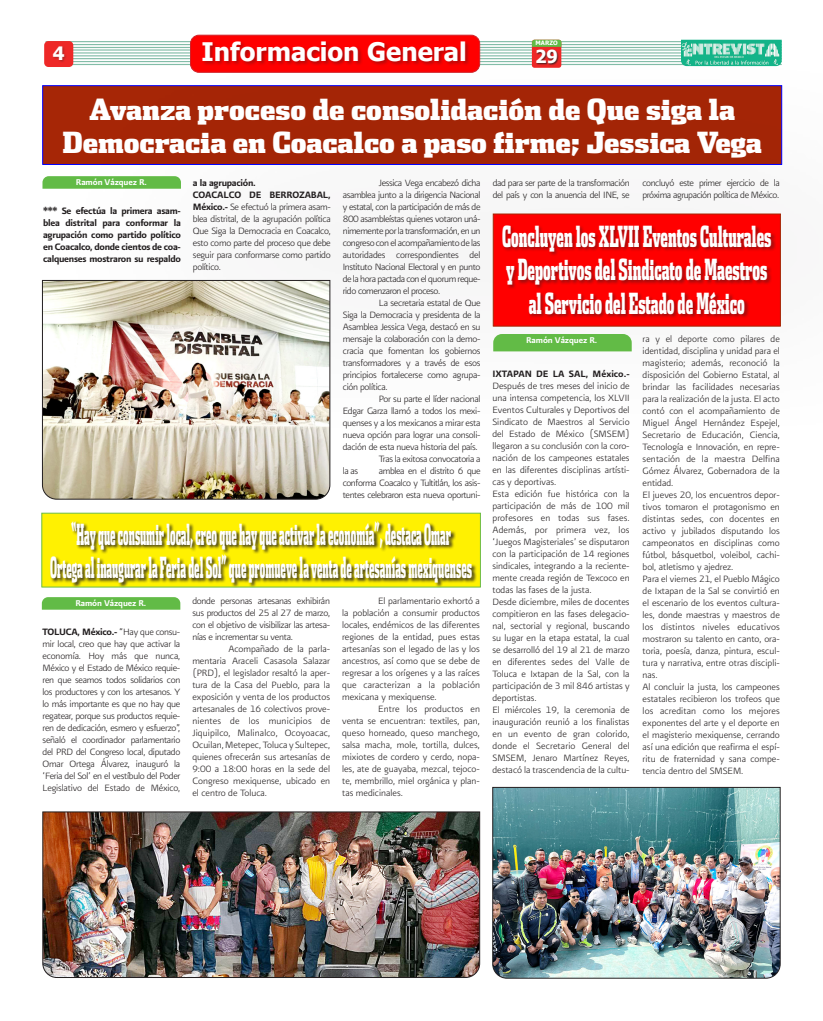
<style>
.page{position:relative;width:823px;height:1021px;background:#fff}
.page>*{position:absolute;margin:0;border:0;box-sizing:border-box;transform-origin:0 0}
.texto-comun{font:900 28.9px/33px "Dispatch Comp";color:#fff;text-align:center;scale:.42 1}
.texto-comun-2{font:900 28.9px/33px "Dispatch Comp";color:#fff;text-align:center;scale:.58 1}
.texto-comun-3{font:900 28.9px "Dispatch Comp";color:#fff;scale:1.19 1}
.t1{font:700 25.5px "Tahoma";color:#fff}
.t2{font:700 18.5px "Tahoma";color:#fff}
.t3{font:700 18px "Tahoma";color:#fff}
.texto-comun-4{font:11px/12px "Presidencia Fina";color:#231f20;text-align:justify}
.texto-comun-5{font:11px/12px "Presidencia Firme";letter-spacing:-.025em;color:#231f20;text-align:justify}
.texto-comun-6{font:11px/12px "Presidencia Fina";letter-spacing:-.035em;color:#231f20}
.ENTRADA{font:10px "Presidencia Firme";letter-spacing:-.01em;color:#fff}
.t4{font:700 6px "Tahoma";color:#fff}
.s1{font-family:"Presidencia Firme"}
</style>
<div class="page">
<div style="left:190px;top:35px;width:290px;height:38px;border:1px solid #d1232a;border-radius:9px"></div>
<div style="left:25px;top:36px;width:797px;height:421px;background:#231f20;opacity:.44"></div>
<div style="left:43px;top:86px;width:738px;height:78px;background:#a42506"></div>
<svg style="left:42px;top:176px;width:139px;height:13px;background:#69be4e"></svg>
<svg style="left:42px;top:513px;width:438px;height:74px;background:#c9be09"></svg>
<img style="left:42px;top:280px;width:288px;height:219px">
<img style="left:42px;top:811px;width:438px;height:167px">
<svg style="left:493px;top:214px;width:287px;height:112px;background:#e40303"></svg>
<div style="left:493px;top:334px;width:138px;height:17px;background:#62bb46"></div>
<img style="left:492px;top:787px;width:288px;height:191px">
<svg style="left:42px;top:597px;width:138px;height:12px;background:#65bc49"></svg>
<p class="t2" style="left:53px;top:40px;width:13px">4</p>
<p class="t4" style="left:535px;top:39px;width:24px">MARZO</p>
<p class="t1" style="left:201px;top:34px;width:267px">Informacion General</p>
<p class="t3" style="left:534px;top:44px;width:24px">29</p>
<p class="texto-comun-3" style="left:89px;top:91px;width:544px">Avanza proceso de consolidación de Que siga la</p>
<p class="texto-comun-3" style="left:62px;top:124px;width:589px">Democracia en Coacalco a paso firme; Jessica Vega</p>
<p class="ENTRADA" style="left:76px;top:177px;width:72px">Ramón Vázquez R.</p>
<p class="texto-comun-5" style="left:193px;top:177px;width:64px">a la agrupación.</p>
<p class="texto-comun-4" style="left:193px;top:189px;width:139px"><span class="s1">COACALCO DE BERROZABAL, México.-</span> Se efectuó la primera asam&shy;blea distrital, de la agrupación política Que Siga la Democracia en Coacalco, esto como parte del proceso que debe seguir para conformarse como partido político.</p>
<p class="texto-comun-4" style="left:342px;top:177px;width:139px;text-indent:36px">Jessica Vega encabezó dicha asamblea junto a la dirigencia Nacional y estatal, con la participación de más de 800 asambleístas quienes votaron uná&shy;nimemente por la transformación, en un congreso con el acompañamiento de las autoridades correspondientes del Instituto Nacional Electoral y en punto de la hora pactada con el quorum reque&shy;rido comenzaron el proceso.</p>
<p class="texto-comun-4" style="left:342px;top:297px;width:139px;text-indent:36px">La secretaria estatal de Que Siga la Democracia y presidenta de la Asamblea Jessica Vega, destacó en su mensaje la colaboración con la demo&shy;cracia que fomentan los gobiernos transformadores y a través de esos principios fortalecerse como agrupa&shy;ción política.</p>
<p class="texto-comun-4" style="left:342px;top:393px;width:139px;text-indent:36px">Por su parte el líder nacional Edgar Garza llamó a todos los mexi&shy;quenses y a los mexicanos a mirar esta nueva opción para lograr una consoli&shy;dación de esta nueva historia del país.</p>
<p class="texto-comun-6" style="left:378px;top:453px;width:103px">Tras la exitosa convocatoria a</p>
<p class="texto-comun-4" style="left:342px;top:465px;width:17px">la as</p>
<p class="texto-comun-6" style="left:492px;top:177px;width:138px">dad para ser parte de la transformación del país y con la anuencia del INE, se</p>
<p class="texto-comun-6" style="left:642px;top:177px;width:139px">concluyó este primer ejercicio de la próxima agrupación política de México.</p>
<p class="texto-comun-5" style="left:43px;top:205px;width:139px">*** Se efectúa la primera asam&shy;blea distrital para conformar la agrupación como partido político en Coacalco, donde cientos de coa&shy;calquenses mostraron su respaldo</p>
<p class="texto-comun-2" style="left:502px;top:219px;width:465px">Concluyen los XLVII Eventos Culturales y Deportivos del Sindicato de Maestros al Servicio del Estado de México</p>
<p class="ENTRADA" style="left:526px;top:334px;width:72px">Ramón Vázquez R.</p>
<p class="texto-comun-4" style="left:642px;top:333px;width:139px">ra y el deporte como pilares de identidad, disciplina y unidad para el magisterio; además, reconoció la disposición del Gobierno Estatal, al brindar las facilidades necesarias para la realización de la justa. El acto contó con el acompañamiento de Miguel Ángel Hernández Espejel, Secretario de Educación, Ciencia, Tecnología e Innovación, en repre&shy;sentación de la maestra Delfina Gómez Álvarez, Gobernadora de la entidad.</p>
<p class="texto-comun-4" style="left:642px;top:489px;width:139px">El jueves 20, los encuentros depor&shy;tivos tomaron el protagonismo en distintas sedes, con docentes en activo y jubilados disputando los campeonatos en disciplinas como fútbol, básquetbol, voleibol, cachi&shy;bol, atletismo y ajedrez.</p>
<p class="texto-comun-4" style="left:642px;top:573px;width:139px">Para el viernes 21, el Pueblo Mágico de Ixtapan de la Sal se convirtió en el escenario de los eventos cultura&shy;les, donde maestras y maestros de los distintos niveles educativos mostraron su talento en canto, ora&shy;toria, poesía, danza, pintura, escul&shy;tura y narrativa, entre otras discipli&shy;nas.</p>
<p class="texto-comun-4" style="left:642px;top:681px;width:139px">Al concluir la justa, los campeones estatales recibieron los trofeos que los acreditan como los mejores exponentes del arte y el deporte en el magisterio mexiquense, cerrando así una edición que reafirma el espí&shy;ritu de fraternidad y sana compe&shy;tencia dentro del SMSEM.</p>
<p class="texto-comun-4" style="left:492px;top:368px;width:139px"><span class="s1">IXTAPAN DE LA SAL, México.- </span>Después de tres meses del inicio de una intensa competencia, los XLVII Eventos Culturales y Deportivos del Sindicato de Maestros al Servicio del Estado de México (SMSEM) llegaron a su conclusión con la coro&shy;nación de los campeones estatales en las diferentes disciplinas artísti&shy;cas y deportivas.</p>
<p class="texto-comun-4" style="left:492px;top:488px;width:139px">Esta edición fue histórica con la participación de más de 100 mil profesores en todas sus fases.<br>Además, por primera vez, los ‘Juegos Magisteriales’ se disputaron con la participación de 14 regiones sindicales, integrando a la reciente&shy;mente creada región de Texcoco en todas las fases de la justa.</p>
<p class="texto-comun-4" style="left:492px;top:596px;width:139px">Desde diciembre, miles de docentes compitieron en las fases delegacio&shy;nal, sectorial y regional, buscando su lugar en la etapa estatal, la cual se desarrolló del 19 al 21 de marzo en diferentes sedes del Valle de Toluca e Ixtapan de la Sal, con la participación de 3 mil 846 artistas y deportistas.</p>
<p class="texto-comun-4" style="left:492px;top:704px;width:139px">El miércoles 19, la ceremonia de inauguración reunió a los finalistas en un evento de gran colorido, donde el Secretario General del SMSEM, Jenaro Martínez Reyes, destacó la trascendencia de la cultu-</p>
<p class="texto-comun-4" style="left:342px;top:465px;width:139px;text-indent:36px">amblea en el distrito 6 que conforma Coacalco y Tultitlán, los asis&shy;tentes celebraron esta nueva oportuni-</p>
<p class="texto-comun" style="left:50px;top:517px;width:1005px">“Hay que consumir local, creo que hay que activar la economía”, destaca Omar<br>Ortega al inaugurar la Feria del Sol” que promueve la venta de artesanías mexiquenses</p>
<p class="texto-comun-4" style="left:192px;top:595px;width:139px">donde personas artesanas exhibirán sus productos del 25 al 27 de marzo, con el objetivo de visibilizar las artesa&shy;nías e incrementar su venta.</p>
<p class="texto-comun-4" style="left:192px;top:643px;width:139px;text-indent:36px">Acompañado de la parla&shy;mentaria Araceli Casasola Salazar (PRD), el legislador resaltó la aper&shy;tura de la Casa del Pueblo, para la exposición y venta de los productos artesanales de 16 colectivos prove&shy;nientes de los municipios de Jiquipilco, Malinalco, Ocoyoacac, Ocuilan, Metepec, Toluca y Sultepec, quienes ofrecerán sus artesanías de 9:00 a 18:00 horas en la sede del Congreso mexiquense, ubicado en el centro de Toluca.</p>
<p class="texto-comun-4" style="left:342px;top:595px;width:139px;text-indent:36px">El parlamentario exhortó a la población a consumir productos locales, endémicos de las diferentes regiones de la entidad, pues estas artesanías son el legado de las y los ancestros, así como que se debe de regresar a los orígenes y a las raíces que caracterizan a la población mexicana y mexiquense.</p>
<p class="texto-comun-4" style="left:342px;top:703px;width:139px;text-indent:36px">Entre los productos en venta se encuentran: textiles, pan, queso horneado, queso manchego, salsa macha, mole, tortilla, dulces, mixiotes de cordero y cerdo, nopa&shy;les, ate de guayaba, mezcal, tejoco&shy;te, membrillo, miel orgánica y plan&shy;tas medicinales.</p>
<p class="ENTRADA" style="left:75px;top:597px;width:72px">Ramón Vázquez R.</p>
<p class="texto-comun-4" style="left:43px;top:626px;width:139px"><span class="s1">TOLUCA, México.-</span> “Hay que consu&shy;mir local, creo que hay que activar la economía. Hoy más que nunca, México y el Estado de México requie&shy;ren que seamos todos solidarios con los productores y con los artesanos. Y lo más importante es que no hay que regatear, porque sus productos requie&shy;ren de dedicación, esmero y esfuerzo”, señaló el coordinador parlamentario del PRD del Congreso local, diputado Omar Ortega Álvarez, inauguró la ‘Feria del Sol’ en el vestíbulo del Poder Legislativo del Estado de México,</p>
</div>
